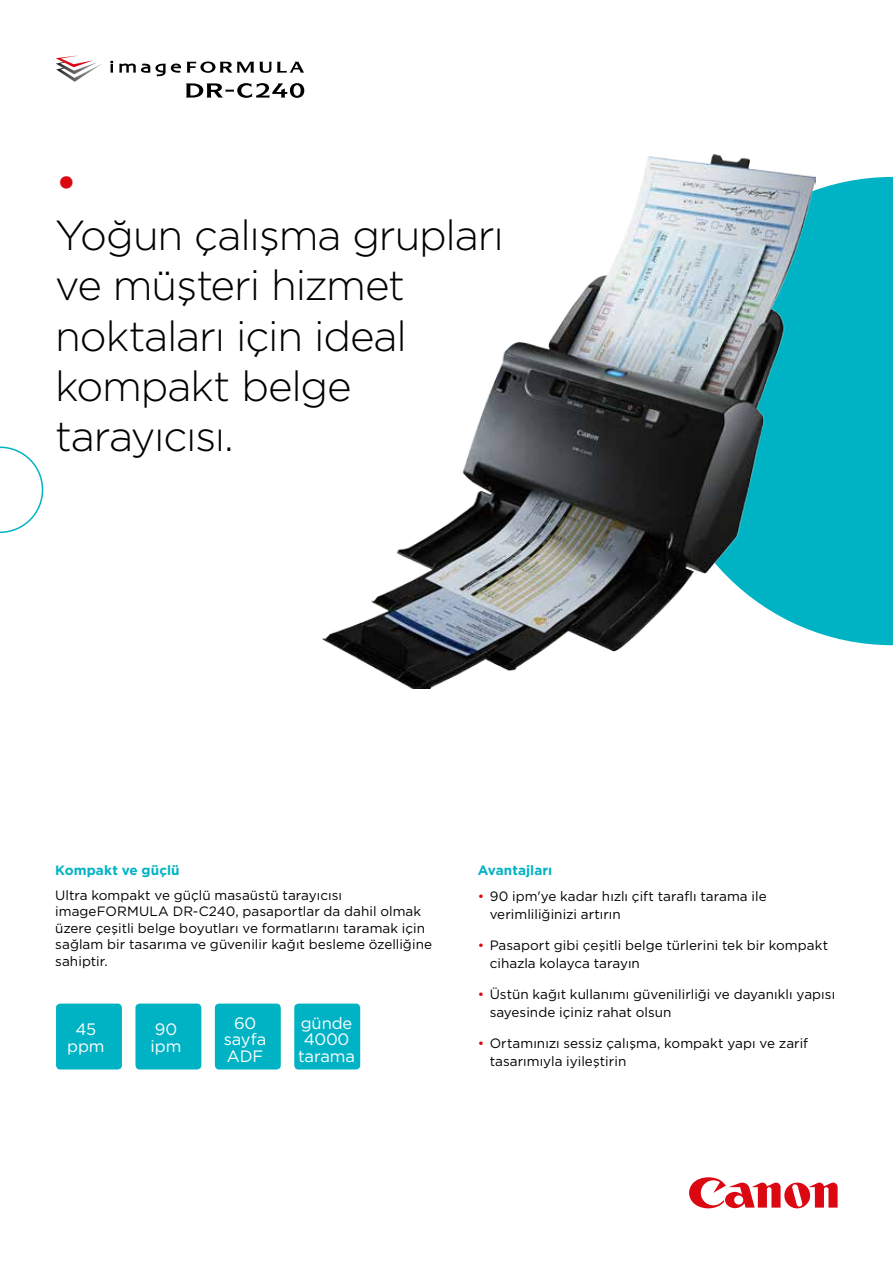
<style>
.page{position:relative;width:893px;height:1263px;background:#fff}
.page>*{position:absolute;margin:0;border:0;box-sizing:border-box;transform-origin:0 0}
.t1{font:47.25px "Gotham";color:#db0812}
.t2{font:300 42px/50.4px "Gotham";letter-spacing:-.03em;color:#000}
.t3{font:16.5px/16.5px "Gotham";letter-spacing:-.005em;color:#fff;text-align:center}
.t4{font:13.5px/16.5px "Gotham";color:#000}
.t5{font:700 13.5px "Gotham";letter-spacing:.005em;color:#00b3c4}
.s1{color:#db0812}
</style>
<div class="page">
<svg style="left:689px;top:1177px;width:149px;height:31px"></svg>
<div style="left:816px;top:177px;width:77px;height:468px;background:#00b3c4"></div>
<svg style="left:0;top:446px;width:43px;height:87px"></svg>
<img style="left:323px;top:154px;width:493px;height:535px">
<div style="left:135px;top:1003px;width:66px;height:66px;background:#00b3c4;border-radius:4px"></div>
<div style="left:215px;top:1003px;width:66px;height:66px;background:#00b3c4;border-radius:4px"></div>
<div style="left:294px;top:1003px;width:66px;height:66px;background:#00b3c4;border-radius:4px"></div>
<div style="left:56px;top:1003px;width:66px;height:66px;background:#00b3c4;border-radius:4px"></div>
<svg style="left:56px;top:62px;width:45px;height:20px"></svg>
<svg style="left:110px;top:61px;width:3px;height:12px"></svg>
<svg style="left:119px;top:62px;width:185px;height:14px"></svg>
<svg style="left:186px;top:83px;width:118px;height:15px"></svg>
<h1 class="t1" style="left:55px;top:152px;width:24px">•</h1>
<h2 class="t2" style="left:55px;top:209px;width:450px">Yoğun çalışma grupları ve müşteri hizmet noktaları için ideal kompakt belge tarayıcısı.</h2>
<p class="t5" style="left:55px;top:861px;width:126px">Kompakt ve güçlü</p>
<p class="t4" style="left:55px;top:886px;width:378px">Ultra kompakt ve güçlü masaüstü tarayıcısı imageFORMULA DR-C240, pasaportlar da dahil olmak üzere çeşitli belge boyutları ve formatlarını taramak için sağlam bir tasarıma ve güvenilir kağıt besleme özelliğine sahiptir.</p>
<p class="t3" style="left:67px;top:1021px;width:39px">45 ppm</p>
<p class="t3" style="left:151px;top:1021px;width:32px;text-align:left">90 ipm</p>
<p class="t3" style="left:224px;top:1014px;width:44px">60 sayfa<br>ADF</p>
<p class="t3" style="left:298px;top:1014px;width:59px">günde<br>4000 tarama</p>
<p class="t5" style="left:478px;top:861px;width:76px">Avantajları</p>
<p class="t4" style="left:490px;top:887px;width:278px;line-height:18px;text-indent:-12px"><span class="s1">•</span> 90 ipm'ye kadar hızlı çift taraflı tarama ile verimliliğinizi artırın</p>
<p class="t4" style="left:490px;top:936px;width:340px;line-height:18px;text-indent:-12px"><span class="s1">•</span> Pasaport gibi çeşitli belge türlerini tek bir kompakt cihazla kolayca tarayın</p>
<p class="t4" style="left:490px;top:985px;width:347px;line-height:18px;text-indent:-12px"><span class="s1">•</span> Üstün kağıt kullanımı güvenilirliği ve dayanıklı yapısı sayesinde içiniz rahat olsun</p>
<p class="t4" style="left:490px;top:1034px;width:320px;line-height:18px;text-indent:-12px"><span class="s1">•</span> Ortamınızı sessiz çalışma, kompakt yapı ve zarif tasarımıyla iyileştirin</p>
</div>
